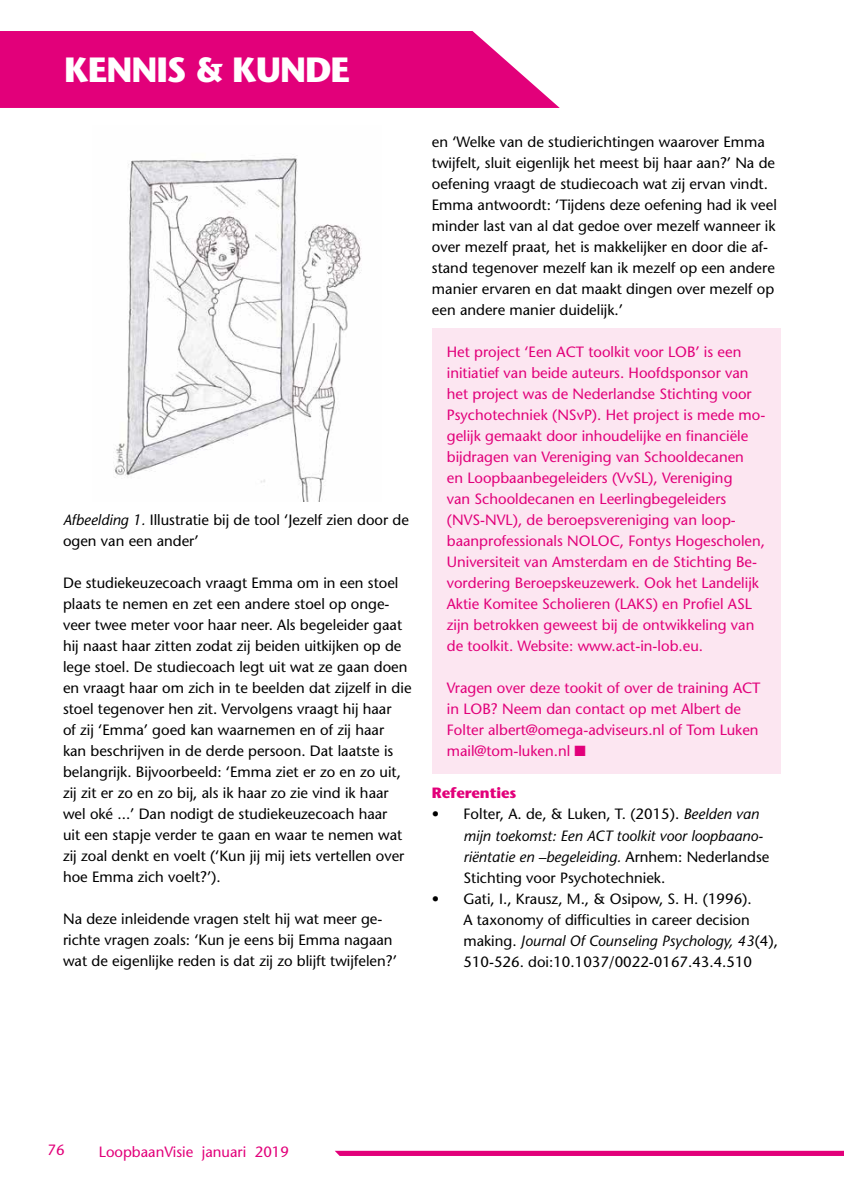
<style>
.page{position:relative;width:844px;height:1191px;background:#fff}
.page>*{position:absolute;margin:0;border:0;box-sizing:border-box;transform-origin:0 0}
.t1{font:700 35px "Stone Sans";letter-spacing:-.03em;color:#fff}
.t2{font:14.88px/21px "Stone Sans";color:#000}
.t3{font:14.88px/21px "Stone Sans";color:#e2007a}
.t4{font:700 14.88px "Stone Sans";letter-spacing:-.01em;color:#e2007a}
.s1{font-style:italic}
</style>
<div class="page">
<svg style="left:335px;top:1150px;width:508px;height:6px;background:#e5248c"></svg>
<svg style="left:0;top:31px;width:559px;height:77px;background:#e41384"></svg>
<img style="left:113px;top:155px;width:249px;height:346px">
<div style="left:432px;top:328px;width:348px;height:445px;background:#fce6f1"></div>
<h1 class="t1" style="left:64px;top:48px;width:287px">KENNIS &amp; KUNDE</h1>
<p class="t2" style="left:63px;top:509px;width:347px"><span class="s1">Afbeelding 1.</span> Illustratie bij de tool ‘Jezelf zien door de ogen van een ander’</p>
<p class="t2" style="left:63px;top:572px;width:350px">De studiekeuzecoach vraagt Emma om in een stoel plaats te nemen en zet een andere stoel op onge&shy;veer twee meter voor haar neer. Als begeleider gaat hij naast haar zitten zodat zij beiden uitkijken op de lege stoel. De studiecoach legt uit wat ze gaan doen en vraagt haar om zich in te beelden dat zijzelf in die stoel tegenover hen zit. Vervolgens vraagt hij haar<br>of zij ‘Emma’ goed kan waarnemen en of zij haar<br>kan beschrijven in de derde persoon. Dat laatste is belangrijk. Bijvoorbeeld: ‘Emma ziet er zo en zo uit, zij zit er zo en zo bij, als ik haar zo zie vind ik haar wel oké ...’ Dan nodigt de studiekeuzecoach haar<br>uit een stapje verder te gaan en waar te nemen wat zij zoal denkt en voelt (‘Kun jij mij iets vertellen over hoe Emma zich voelt?’).</p>
<p class="t2" style="left:63px;top:908px;width:335px">Na deze inleidende vragen stelt hij wat meer ge&shy;richte vragen zoals: ‘Kun je eens bij Emma nagaan wat de eigenlijke reden is dat zij zo blijft twijfelen?’</p>
<p class="t2" style="left:432px;top:131px;width:346px">en ‘Welke van de studierichtingen waarover Emma twijfelt, sluit eigenlijk het meest bij haar aan?’ Na de oefening vraagt de studiecoach wat zij ervan vindt.<br>Emma antwoordt: ‘Tijdens deze oefening had ik veel minder last van al dat gedoe over mezelf wanneer ik over mezelf praat, het is makkelijker en door die af&shy;stand tegenover mezelf kan ik mezelf op een andere manier ervaren en dat maakt dingen over mezelf op een andere manier duidelijk.’</p>
<p class="t3" style="left:446px;top:341px;width:320px">Het project ‘Een ACT toolkit voor LOB’ is een initiatief van beide auteurs. Hoofdsponsor van het project was de Nederlandse Stichting voor Psychotechniek (NSvP). Het project is mede mo&shy;gelijk gemaakt door inhoudelijke en financiële bijdragen van Vereniging van Schooldecanen<br>en Loopbaanbegeleiders (VvSL), Vereniging<br>van Schooldecanen en Leerlingbegeleiders (NVS-NVL), de beroepsvereniging van loop&shy;baanprofessionals NOLOC, Fontys Hogescholen, Universiteit van Amsterdam en de Stichting Be&shy;vordering Beroepskeuzewerk. Ook het Landelijk Aktie Komitee Scholieren (LAKS) en Profiel ASL zijn betrokken geweest bij de ontwikkeling van de toolkit. Website: www.act-in-lob.eu.</p>
<p class="t3" style="left:446px;top:677px;width:315px">Vragen over deze tookit of over de training ACT in LOB? Neem dan contact op met Albert de Folter albert@omega-adviseurs.nl of Tom Luken mail@tom-luken.nl ■</p>
<p class="t4" style="left:432px;top:784px;width:86px">Referenties</p>
<p class="t2" style="left:463px;top:803px;width:307px;text-indent:-32px">• Folter, A. de, &amp; Luken, T. (2015). <span class="s1">Beelden van mijn toekomst: Een ACT toolkit voor loopbaano&shy;riëntatie en –begeleiding.</span> Arnhem: Nederlandse Stichting voor Psychotechniek.</p>
<p class="t2" style="left:463px;top:887px;width:316px;text-indent:-32px">• Gati, I., Krausz, M., &amp; Osipow, S. H. (1996).<br>A taxonomy of difficulties in career decision making. <span class="s1">Journal Of Counseling Psychology, 43</span>(4), 510-526. doi:10.1037/0022-0167.43.4.510</p>
<p class="t3" style="left:47px;top:1139px;width:19px">76</p>
<p class="t3" style="left:99px;top:1140px;width:192px">LoopbaanVisie januari 2019</p>
</div>
